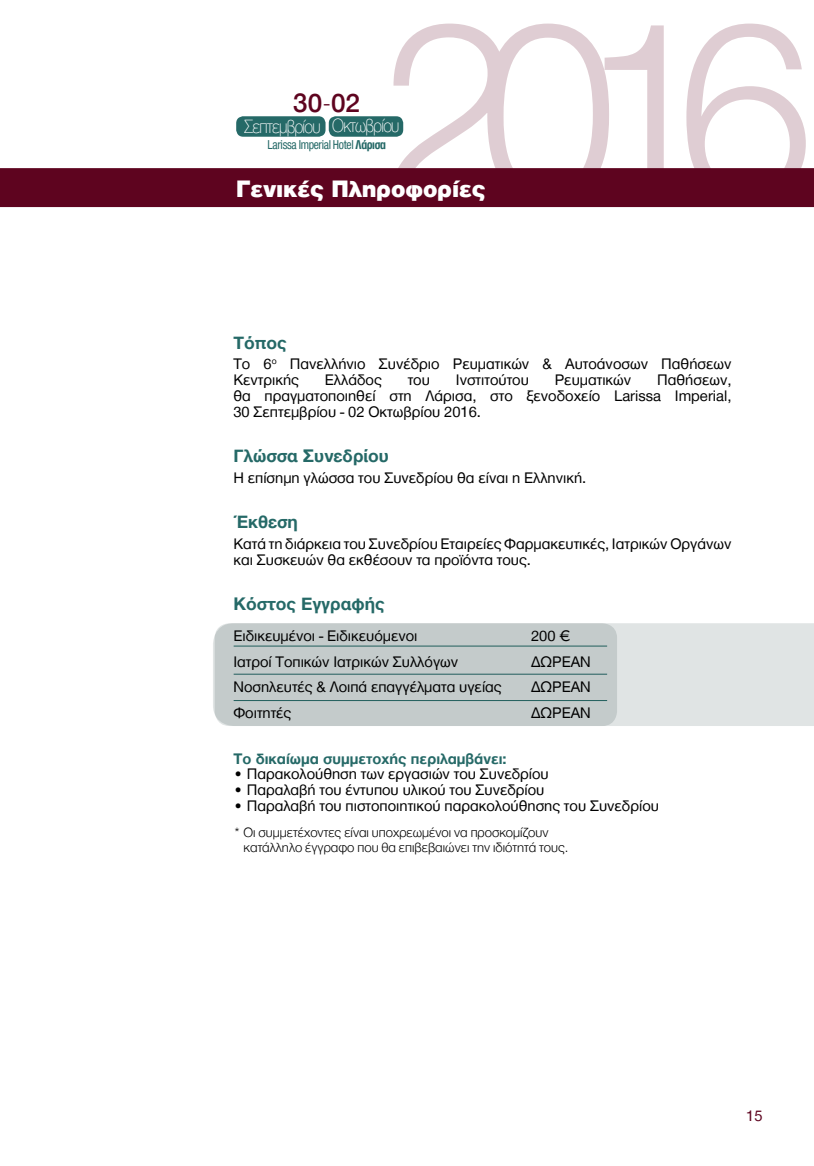
<style>
.page{position:relative;width:814px;height:1166px;background:#fff}
.page>*{position:absolute;margin:0;border:0;box-sizing:border-box;transform-origin:0 0}
.t1{font:500 28px "Helvetica Neue Greek";color:#5e041f}
.t2{font:900 24.5px "Helvetica Neue Greek";color:#fff}
.t3{font:200 19.78px "Helvetica Neue Greek";letter-spacing:-.04em;color:#fff;scale:.87 1}
.t4{font:700 17.5px "Helvetica Neue";color:#256967}
.t5{font:15.75px/15.8px "Helvetica Neue Greek";color:#000}
.t6{font:700 15.75px "Helvetica Neue Greek";color:#256967}
.t7{font:15.75px "Helvetica Neue Greek";color:#5e041f}
.t8{font:300 14px/15.8px "Helvetica Neue Greek";color:#000}
.t9{font:condensed 13.3px "Helvetica Neue Greek";letter-spacing:-.025em;color:#256967;scale:.95 1}
.s1{font-weight:300;font-stretch:condensed}
.s2{font-weight:700}
</style>
<div class="page">
<div style="left:617px;top:623px;width:197px;height:103px;background:#e0e4e4"></div>
<svg style="left:213px;top:623px;width:404px;height:103px;background:#c0c8c8"></svg>
<svg style="left:393px;top:24px;width:412px;height:144px"></svg>
<div style="left:0;top:168px;width:814px;height:39px;background:#5e041f"></div>
<div style="left:236px;top:116px;width:89px;height:21px;background:#256967;border-radius:7px"></div>
<div style="left:329px;top:116px;width:74px;height:21px;background:#256967;border-radius:7px"></div>
<h1 class="t1" style="left:293px;top:87px;width:68px">30<span class="s1">-</span>02</h1>
<p class="t3" style="left:245px;top:115px;width:179px">Σεπτεμβρίου Οκτωβρίου</p>
<p class="t9" style="left:267px;top:138px;width:126px">Larissa Imperial Hotel <span class="s2">Λάρισα</span></p>
<h2 class="t2" style="left:236px;top:176px;width:251px">Γενικές Πληροφορίες</h2>
<p class="t4" style="left:233px;top:329px;width:55px">Tόπος</p>
<p class="t5" style="left:233px;top:356px;width:499px">Το 6<sup>ο</sup> Πανελλήνιο Συνέδριο Ρευματικών &amp; Αυτοάνοσων Παθήσεων<br>Κεντρικής</p>
<p class="t5" style="left:233px;top:372px;width:499px;text-align:justify;text-indent:424px">Παθήσεων, θα πραγματοποιηθεί στη Λάρισα, στο ξενοδοχείο Larissa Imperial, 30 Σεπτεμβρίου - 02 Οκτωβρίου 2016.</p>
<p class="t4" style="left:233px;top:442px;width:157px">Γλώσσα Συνεδρίου</p>
<p class="t5" style="left:233px;top:470px;width:354px">Η επίσημη γλώσσα του Συνεδρίου θα είναι η Ελληνική.</p>
<p class="t4" style="left:233px;top:508px;width:66px">Έκθεση</p>
<p class="t5" style="left:233px;top:536px;width:499px">Κατά τη διάρκεια του Συνεδρίου Εταιρείες Φαρμακευτικές, Ιατρικών Oργάνων και Συσκευών θα εκθέσουν τα προϊόντα τους.</p>
<p class="t4" style="left:233px;top:590px;width:153px">Κόστος Εγγραφής</p>
<p class="t5" style="left:233px;top:628px;width:186px">Ειδικευμένοι - Ειδικευόμενοι</p>
<p class="t5" style="left:531px;top:628px;width:41px">200 €</p>
<p class="t5" style="left:233px;top:653px;width:226px">Ιατροί Τοπικών Ιατρικών Συλλόγων</p>
<p class="t5" style="left:531px;top:653px;width:61px">ΔΩΡΕΑΝ</p>
<p class="t5" style="left:233px;top:679px;width:270px">Νοσηλευτές &amp; Λοιπά επαγγέλματα υγείας</p>
<p class="t5" style="left:531px;top:679px;width:61px">ΔΩΡΕΑΝ</p>
<p class="t5" style="left:233px;top:705px;width:59px">Φοιτητές</p>
<p class="t5" style="left:531px;top:705px;width:61px">ΔΩΡΕΑΝ</p>
<p class="t6" style="left:233px;top:750px;width:275px">Το δικαίωμα συμμετοχής περιλαμβάνει:</p>
<p class="t5" style="left:233px;top:766px;width:317px">• Παρακολούθηση των εργασιών του Συνεδρίου</p>
<p class="t5" style="left:233px;top:782px;width:312px">• Παραλαβή του έντυπου υλικού του Συνεδρίου</p>
<p class="t5" style="left:233px;top:798px;width:427px">• Παραλαβή του πιστοποιητικού παρακολούθησης του Συνεδρίου</p>
<p class="t8" style="left:243px;top:824px;width:326px;text-indent:-10px">* Οι συμμετέχοντες είναι υποχρεωμένοι να προσκομίζουν κατάλληλο έγγραφο που θα επιβεβαιώνει την ιδιότητά τους.</p>
<p class="t5" style="left:325px;top:372px;width:58px">Ελλάδος</p>
<p class="t5" style="left:407px;top:372px;width:24px">του</p>
<p class="t5" style="left:456px;top:372px;width:74px">Ινστιτούτου</p>
<p class="t5" style="left:555px;top:372px;width:78px">Ρευματικών</p>
<p class="t7" style="left:746px;top:1107px;width:18px">15</p>
</div>
